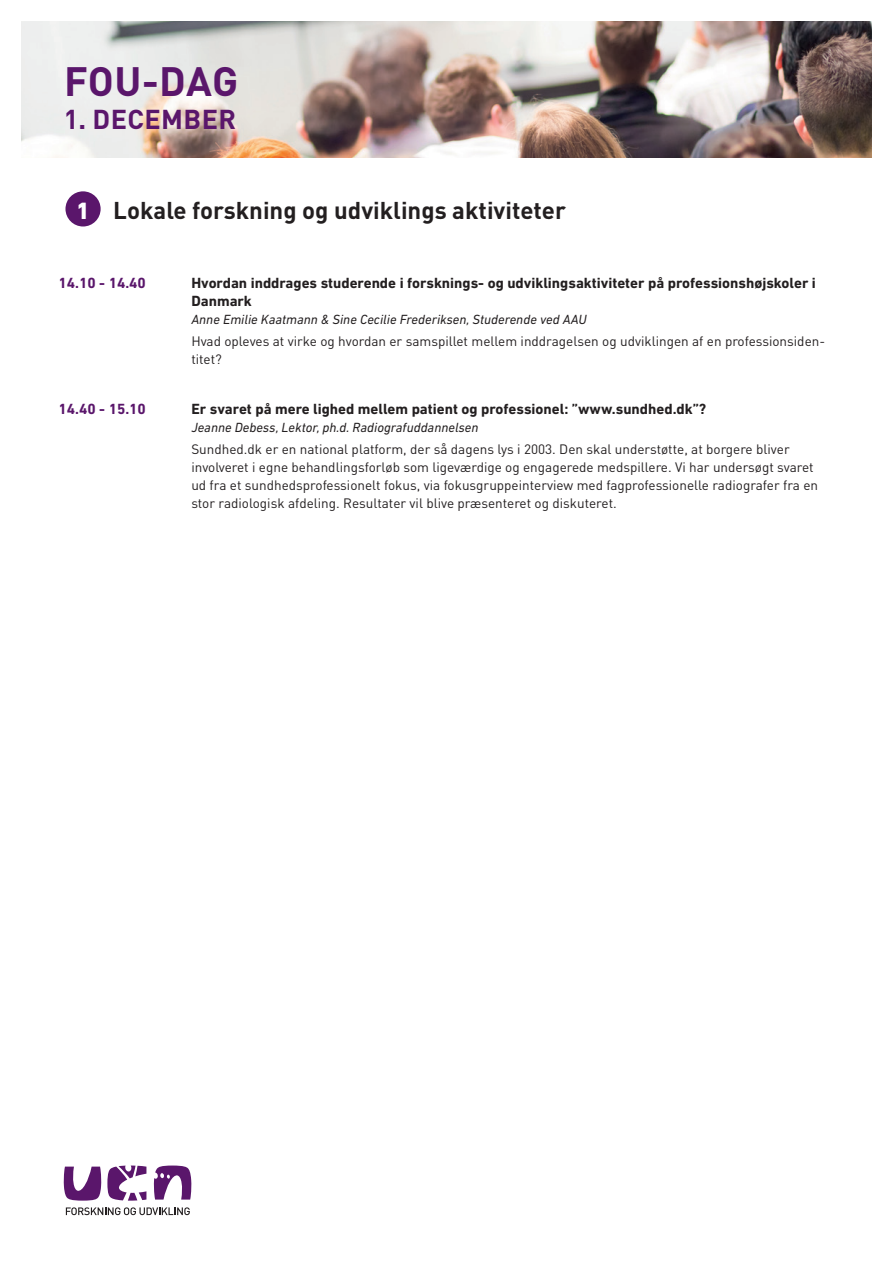
<style>
.page{position:relative;width:893px;height:1263px;background:#fff}
.page>*{position:absolute;margin:0;border:0;box-sizing:border-box;transform-origin:0 0}
.t1{font:700 40.5px "DIN";letter-spacing:.005em;color:#5a166b}
.t2{font:700 27px "DIN";letter-spacing:.015em;color:#5a166b}
.t3{font:700 24px "DIN";color:#231f20}
.t4{font:700 15px/18px "DIN Next LT Pro";color:#231f20}
.t5{font:700 15px "DIN Next LT Pro";color:#5a166b}
.t6{font:13.5px/18px "DIN";color:#231f20}
.t7{font:italic 13.5px "DIN Next LT Pro";color:#231f20}
.s1{font-family:"DIN Next LT Pro";font-weight:800;color:#fff}
</style>
<div class="page">
<svg style="left:64px;top:1166px;width:37px;height:34px"></svg>
<svg style="left:154px;top:1165px;width:37px;height:34px"></svg>
<svg style="left:107px;top:1165px;width:39px;height:36px"></svg>
<svg style="left:66px;top:1207px;width:124px;height:8px"></svg>
<div style="left:65px;top:191px;width:36px;height:35px;background:#5a166b;border-radius:50%"></div>
<img style="left:21px;top:21px;width:851px;height:136px">
<h1 class="t1" style="left:64px;top:55px;width:176px">FOU-DAG</h1>
<h2 class="t2" style="left:64px;top:102px;width:174px">1. DECEMBER</h2>
<h3 class="t3" style="left:76px;top:195px;width:491px"><span class="s1">1</span> Lokale forskning og udviklings aktiviteter</h3>
<p class="t5" style="left:58px;top:274px;width:89px">14.10 - 14.40</p>
<p class="t5" style="left:58px;top:400px;width:89px">14.40 - 15.10</p>
<p class="t4" style="left:191px;top:274px;width:626px">Hvordan inddrages studerende i forsknings- og udviklingsaktiviteter på professionshøjskoler i<br>Danmark</p>
<p class="t7" style="left:191px;top:312px;width:397px">Anne Emilie Kaatmann &amp; Sine Cecilie Frederiksen, Studerende ved AAU</p>
<p class="t6" style="left:191px;top:332px;width:635px">Hvad opleves at virke og hvordan er samspillet mellem inddragelsen og udviklingen af en professionsiden&shy;titet?</p>
<p class="t4" style="left:191px;top:400px;width:516px">Er svaret på mere lighed mellem patient og professionel: ”www.sundhed.dk”?</p>
<p class="t7" style="left:191px;top:420px;width:289px">Jeanne Debess, Lektor, ph.d. Radiografuddannelsen</p>
<p class="t6" style="left:191px;top:440px;width:628px">Sundhed.dk er en national platform, der så dagens lys i 2003. Den skal understøtte, at borgere bliver involveret i egne behandlingsforløb som ligeværdige og engagerede medspillere. Vi har undersøgt svaret ud fra et sundhedsprofessionelt fokus, via fokusgruppeinterview med fagprofessionelle radiografer fra en stor radiologisk afdeling. Resultater vil blive præsenteret og diskuteret.</p>
</div>
